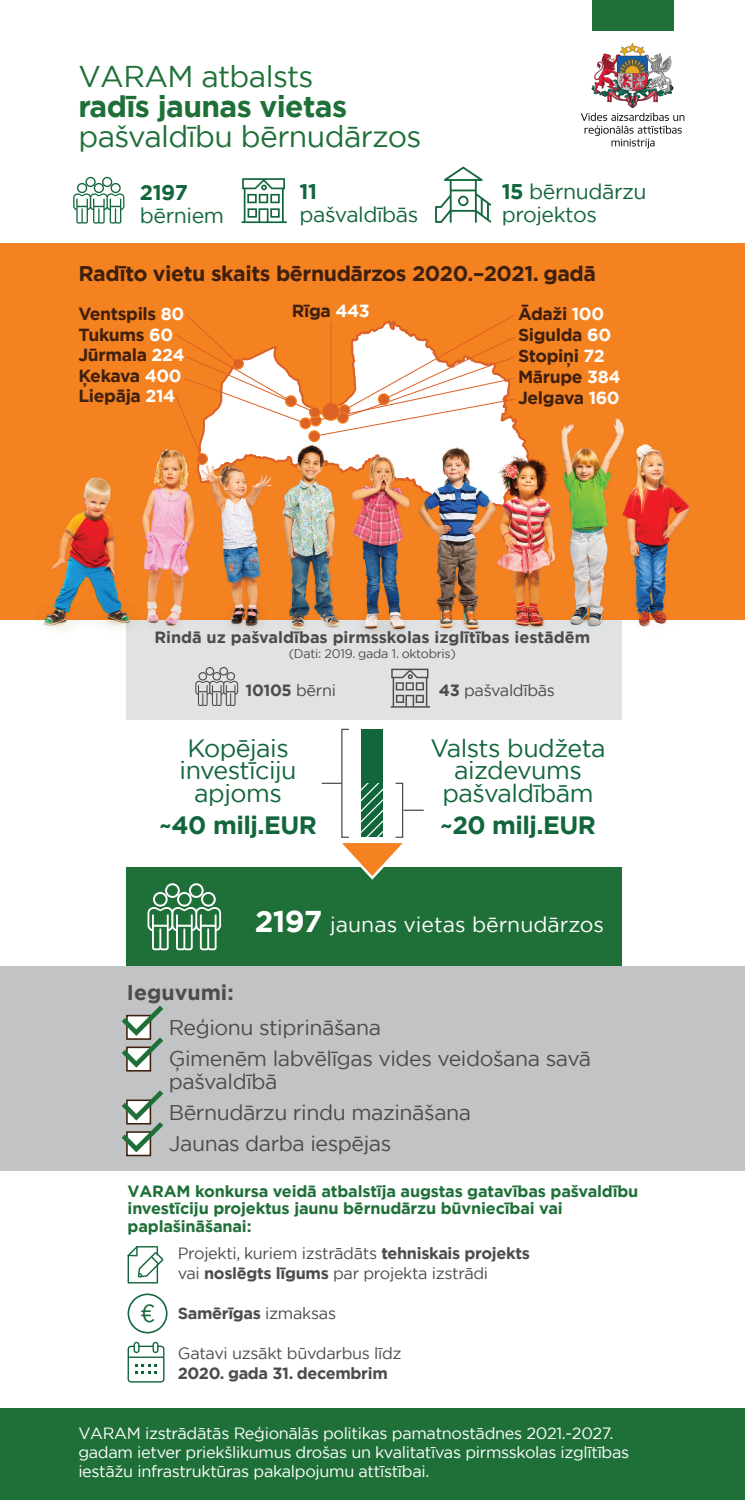
<style>
.page{position:relative;width:745px;height:1500px;background:#fff}
.page>*{position:absolute;margin:0;border:0;box-sizing:border-box;transform-origin:0 0}
.t1{font:30px "Gotham";letter-spacing:-.02em;color:#1f7038}
.t2{font:700 30px "Gotham";letter-spacing:-.02em;color:#1f7038}
.t3{font:25px/22.5px "Gotham";letter-spacing:-.02em;color:#12663b;text-align:center}
.t4{font:700 25px "Gotham";letter-spacing:-.02em;color:#12663b}
.t5{font:24.62px "Gotham";color:#12663b}
.t6{font:21.25px/31.2px "Gotham";letter-spacing:-.02em;color:#4e4b4b}
.t7{font:700 21.25px "Gotham";letter-spacing:-.02em;color:#3f200f}
.t8{font:21.25px/22.5px "Gotham";letter-spacing:-.02em;color:#12663b}
.t9{font:21.25px "Gotham";color:#fff}
.t10{font:700 21.25px "Gotham";color:#4e4b4b}
.t11{font:700 21.25px "Gotham";letter-spacing:-.02em;color:#12663b}
.t12{font:700 17.5px/20.9px "Gotham";letter-spacing:-.02em;color:#3f200f}
.t13{font:16.25px/18.8px "Gotham";letter-spacing:-.02em;color:#fff}
.t14{font:700 16.25px/17.5px "Gotham";letter-spacing:-.01em;color:#1f7038}
.t15{font:16.25px/20px "Gotham";letter-spacing:-.02em;color:#4e4b4b}
.t16{font:700 16.25px "Gotham";color:#4e4b4b}
.t17{font:700 16.25px "Gotham";letter-spacing:-.02em;color:#4e4b4b}
.t18{font:12.5px "Gotham";letter-spacing:-.02em;color:#4e4b4b}
.s1{font-weight:700}
.s2{color:#fff}
.s3{font-weight:400}
.s4{font-weight:700;font-size:30px}
</style>
<div class="page">
<div style="left:0;top:243px;width:744px;height:377px;background:#f58220"></div>
<div style="left:126px;top:620px;width:495px;height:100px;background:#e0e2e3"></div>
<div style="left:126px;top:867px;width:495px;height:99px;background:#1f7038"></div>
<div style="left:591px;top:0;width:82px;height:30px;background:#1f7038"></div>
<img style="left:580px;top:43px;width:104px;height:106px">
<svg style="left:127px;top:1341px;width:37px;height:41px"></svg>
<svg style="left:73px;top:177px;width:51px;height:46px"></svg>
<svg style="left:435px;top:167px;width:56px;height:56px"></svg>
<svg style="left:241px;top:178px;width:46px;height:45px"></svg>
<div style="left:361px;top:729px;width:22px;height:108px;background:#12663b"></div>
<div style="left:341px;top:728px;width:8px;height:109px;border:1px solid #4e4b4b"></div>
<svg style="left:321px;top:782px;width:102px;height:97px"></svg>
<svg style="left:127px;top:1246px;width:36px;height:37px"></svg>
<svg style="left:127px;top:1293px;width:40px;height:40px"></svg>
<svg style="left:195px;top:667px;width:43px;height:39px"></svg>
<svg style="left:390px;top:668px;width:40px;height:39px"></svg>
<div style="left:0;top:966px;width:744px;height:204px;background:#c2c3c5"></div>
<div style="left:126px;top:1046px;width:25px;height:25px;background:#432515"></div>
<svg style="left:121px;top:1005px;width:43px;height:65px"></svg>
<div style="left:126px;top:1131px;width:25px;height:25px;background:#3f200f"></div>
<svg style="left:121px;top:1090px;width:43px;height:65px"></svg>
<div style="left:0;top:1407px;width:744px;height:92px;background:#1f7038"></div>
<svg style="left:147px;top:883px;width:74px;height:67px"></svg>
<svg style="left:175px;top:315px;width:340px;height:92px"></svg>
<hr style="left:330px;top:321px;width:1px;height:90px;background:#db6126">
<img style="left:43px;top:407px;width:646px;height:251px">
<h1 class="t1" style="left:78px;top:57px;width:237px">VARAM atbalsts</h1>
<h1 class="t2" style="left:78px;top:86px;width:270px">radīs jaunas vietas</h1>
<h1 class="t1" style="left:78px;top:117px;width:344px">pašvaldību bērnudārzos</h1>
<h3 class="t11" style="left:140px;top:178px;width:49px">2197</h3>
<h3 class="t8" style="left:140px;top:203px;width:86px">bērniem</h3>
<h3 class="t11" style="left:299px;top:177px;width:19px">11</h3>
<h3 class="t8" style="left:299px;top:202px;width:120px">pašvaldībās</h3>
<h3 class="t8" style="left:501px;top:180px;width:146px"><span class="s1">15</span> bērnudārzu projektos</h3>
<h3 class="t7" style="left:78px;top:259px;width:519px">Radīto vietu skaits bērnudārzos 2020.–2021. gadā</h3>
<p class="t12" style="left:78px;top:303px;width:107px">Ventspils <span class="s2">80</span></p>
<p class="t12" style="left:292px;top:301px;width:79px">Rīga <span class="s2">443</span></p>
<p class="t12" style="left:518px;top:303px;width:88px">Ādaži <span class="s2">100</span></p>
<p class="t12" style="left:78px;top:324px;width:96px">Tukums <span class="s2">60</span></p>
<p class="t12" style="left:78px;top:344px;width:108px">Jūrmala <span class="s2">224</span></p>
<p class="t12" style="left:78px;top:365px;width:105px">Ķekava <span class="s2">400</span></p>
<p class="t12" style="left:518px;top:324px;width:95px">Sigulda <span class="s2">60<br></span>Stopiņi <span class="s2">72</span></p>
<p class="t12" style="left:518px;top:366px;width:104px">Mārupe <span class="s2">384</span></p>
<p class="t12" style="left:78px;top:385px;width:98px">Liepāja <span class="s2">214</span></p>
<p class="t12" style="left:518px;top:387px;width:103px">Jelgava <span class="s2">160</span></p>
<p class="t16" style="left:154px;top:627px;width:437px">Rindā uz pašvaldības pirmsskolas izglītības iestādēm</p>
<p class="t18" style="left:289px;top:646px;width:168px">(Dati: 2019. gada 1. oktobris)</p>
<p class="t16" style="left:245px;top:679px;width:92px">10105 <span class="s3">bērni</span></p>
<p class="t15" style="left:439px;top:679px;width:118px"><span class="s1">43</span> pašvaldībās</p>
<h2 class="t3" style="left:180px;top:735px;width:118px">Kopējais investīciju apjoms</h2>
<h2 class="t4" style="left:159px;top:808px;width:159px">~40 milj.EUR</h2>
<h2 class="t3" style="left:430px;top:735px;width:177px">Valsts budžeta aizdevums pašvaldībām</h2>
<h2 class="t4" style="left:440px;top:808px;width:157px">~20 milj.EUR</h2>
<h3 class="t9" style="left:255px;top:910px;width:351px"><span class="s4">2197</span> jaunas vietas bērnudārzos</h3>
<h3 class="t10" style="left:127px;top:978px;width:108px">Ieguvumi:</h3>
<h3 class="t6" style="left:169px;top:1011px;width:424px">Reģionu stiprināšana<br>Ģimenēm labvēlīgas vides veidošana savā</h3>
<h3 class="t6" style="left:169px;top:1064px;width:304px">pašvaldībā<br>Bērnudārzu rindu mazināšana<br>Jaunas darba iespējas</h3>
<p class="t14" style="left:127px;top:1181px;width:512px">VARAM konkursa veidā atbalstīja augstas gatavības pašvaldību investīciju projektus jaunu bērnudārzu būvniecībai vai paplašināšanai:</p>
<h3 class="t5" style="left:140px;top:1297px;width:16px">€</h3>
<p class="t15" style="left:178px;top:1242px;width:353px">Projekti, kuriem izstrādāts <span class="s1">tehniskais projekts </span>vai <span class="s1">noslēgts līgums</span> par projekta izstrādi</p>
<p class="t17" style="left:178px;top:1302px;width:160px">Samērīgas <span class="s3">izmaksas</span></p>
<p class="t15" style="left:178px;top:1342px;width:225px">Gatavi uzsākt būvdarbus līdz</p>
<p class="t17" style="left:178px;top:1362px;width:211px">2020. gada 31. decembrim</p>
<p class="t13" style="left:78px;top:1423px;width:552px">VARAM izstrādātās Reģionālās politikas pamatnostādnes 2021.-2027. gadam ietver priekšlikumus drošas un kvalitatīvas pirmsskolas izglītības iestāžu infrastruktūras pakalpojumu attīstībai.</p>
</div>
